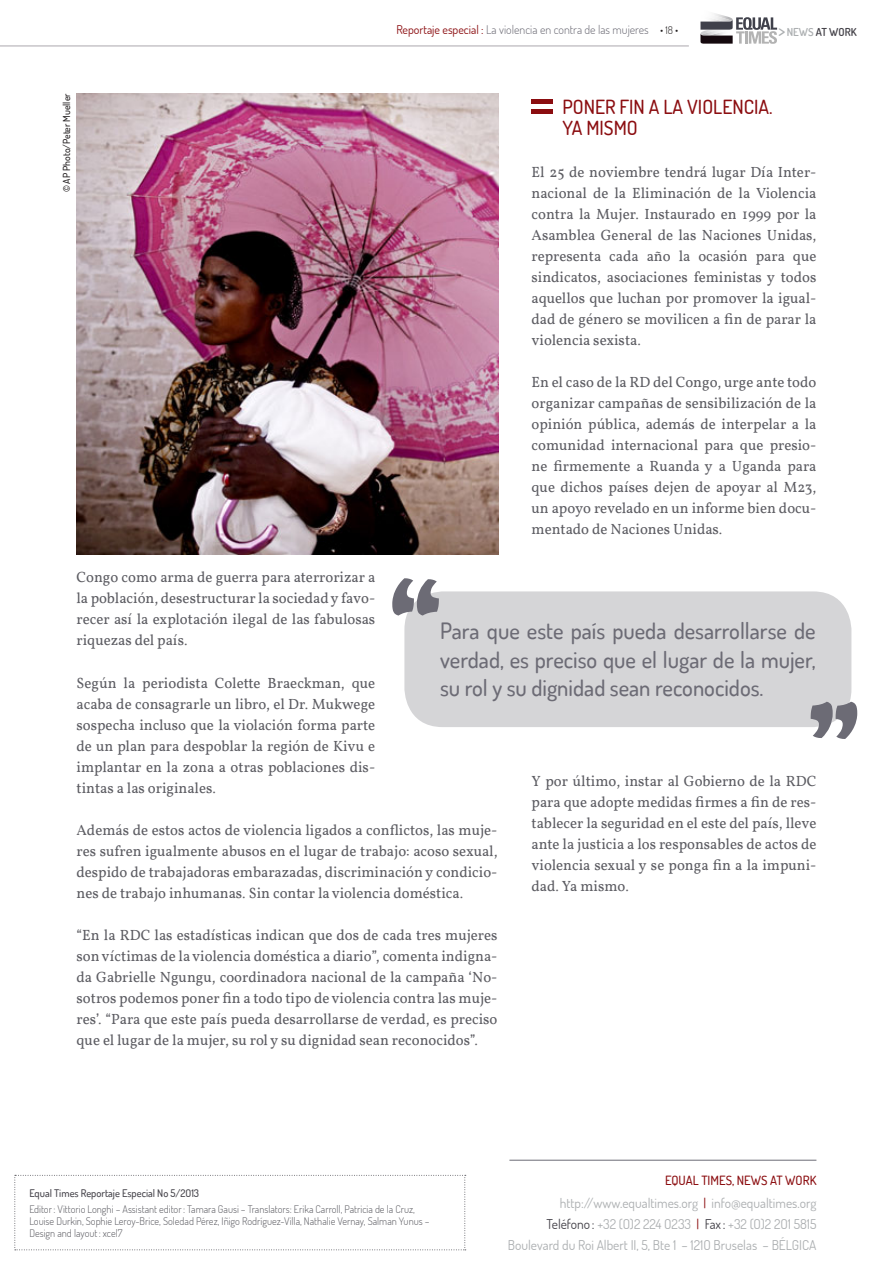
<style>
.page{position:relative;width:893px;height:1263px;background:#fff}
.page>*{position:absolute;margin:0;border:0;box-sizing:border-box;transform-origin:0 0}
.t1{font:500 22.5px/28.5px "Dosis";color:#6c6b75;text-align:justify}
.t2{font:500 19.5px/21px "Dosis";color:#8b0d10}
.t3{font:15px/21px "Vollkorn";color:#5c5c62;text-align:justify}
.t4{font:13.5px/21px "Dosis";color:#acafb1;text-align:right}
.t5{font:500 12.75px "Dosis";color:#8b0d10}
.t6{font:300 12px "Dosis";color:#6c6b75}
.t7{font:600 10.95px "Dosis";color:#444249}
.t8{font:300 10.5px/12px "Dosis";color:#5c5c62}
.t9{font:500 10.5px "Dosis";color:#444249}
.t10{font:500 9.75px "Dosis";color:#231f20}
.s1{font-weight:400;color:#8b0d10}
.s2{font-size:10.5px;color:#231f20}
.s3{font-weight:500;font-size:17.85px;color:#acafb1}
.s4{color:#acafb1}
.s5{color:#8b0d10}
.s6{color:#444249}
</style>
<div class="page">
<svg style="left:14px;top:1175px;width:452px;height:75px"></svg>
<hr style="left:509px;top:1160px;width:307px;height:1px;background:#6c6b75">
<hr style="left:0;top:46px;width:689px;height:1px;background:#aba7ad">
<img style="left:714px;top:13px;width:14px;height:4px">
<img style="left:714px;top:15px;width:10px;height:2px">
<svg style="left:700px;top:17px;width:77px;height:27px"></svg>
<div style="left:531px;top:99px;width:22px;height:5px;background:#8b0d10"></div>
<div style="left:531px;top:109px;width:22px;height:5px;background:#8b0d10"></div>
<div style="left:404px;top:591px;width:447px;height:136px;background:#d5d5d7;border-radius:38px"></div>
<svg style="left:392px;top:578px;width:47px;height:37px"></svg>
<svg style="left:811px;top:702px;width:46px;height:37px"></svg>
<img style="left:77px;top:94px;width:421px;height:460px">
<p class="t10" style="left:60px;top:192px;width:100px;rotate:-90deg">© AP Photo/Peter Mueller</p>
<p class="t6" style="left:396px;top:22px;width:283px"><span class="s1">Reportaje especial :</span> La violencia en contra de las mujeres <span class="s2">• 18 •</span></p>
<p class="t7" style="left:778px;top:25px;width:80px"><span class="s3">&gt;</span> <span class="s4">NEWS</span> AT WORK</p>
<h2 class="t2" style="left:562px;top:95px;width:212px">PONER FIN A LA VIOLENCIA.<br>YA MISMO</h2>
<p class="t3" style="left:531px;top:161px;width:286px">El 25 de noviembre tendrá lugar Día Inter&shy;nacional de la Eliminación de la Violencia contra la Mujer. Instaurado en 1999 por la Asamblea General de las Naciones Unidas, representa cada año la ocasión para que sindicatos, asociaciones feministas y todos aquellos que luchan por promover la igual&shy;dad de género se movilicen a fin de parar la violencia sexista.</p>
<p class="t3" style="left:531px;top:372px;width:286px">En el caso de la RD del Congo, urge ante todo organizar campañas de sensibilización de la opinión pública, además de interpelar a la comunidad internacional para que presio&shy;ne firmemente a Ruanda y a Uganda para que dichos países dejen de apoyar al M23, un apoyo revelado en un informe bien docu&shy;mentado de Naciones Unidas.</p>
<p class="t3" style="left:77px;top:567px;width:300px">Congo como arma de guerra para aterrorizar a la población, desestructurar la sociedad y favo&shy;recer así la explotación ilegal de las fabulosas riquezas del país.</p>
<p class="t3" style="left:77px;top:672px;width:300px">Según la periodista Colette Braeckman, que acaba de consagrarle un libro, el Dr. Mukwege sospecha incluso que la violación forma parte de un plan para despoblar la región de Kivu e implantar en la zona a otras poblaciones dis&shy;tintas a las originales.</p>
<p class="t3" style="left:77px;top:819px;width:423px">Además de estos actos de violencia ligados a conflictos, las muje&shy;res sufren igualmente abusos en el lugar de trabajo: acoso sexual, despido de trabajadoras embarazadas, discriminación y condicio&shy;nes de trabajo inhumanas. Sin contar la violencia doméstica.</p>
<p class="t3" style="left:77px;top:925px;width:422px">“En la RDC las estadísticas indican que dos de cada tres mujeres son víctimas de la violencia doméstica a diario”, comenta indigna&shy;da Gabrielle Ngungu, coordinadora nacional de la campaña ‘No&shy;sotros podemos poner fin a todo tipo de violencia contra las muje&shy;res’. “Para que este país pueda desarrollarse de verdad, es preciso que el lugar de la mujer, su rol y su dignidad sean reconocidos”.</p>
<h1 class="t1" style="left:440px;top:616px;width:377px">Para que este país pueda desarrollarse de verdad, es preciso que el lugar de la mujer, su rol y su dignidad sean reconocidos.</h1>
<p class="t3" style="left:531px;top:771px;width:286px">Y por último, instar al Gobierno de la RDC para que adopte medidas firmes a fin de res&shy;tablecer la seguridad en el este del país, lleve ante la justicia a los responsables de actos de violencia sexual y se ponga fin a la impuni&shy;dad. Ya mismo.</p>
<p class="t9" style="left:29px;top:1186px;width:171px">Equal Times Reportaje Especial No 5/2O13</p>
<p class="t8" style="left:29px;top:1203px;width:402px">Editor : Vittorio Longhi – Assistant editor : Tamara Gausi – Translators: Erika Carroll, Patricia de la Cruz,<br>Louise Durkin, Sophie Leroy-Brice, Soledad Pérez, Iñigo Rodríguez-Villa, Nathalie Vernay, Salman Yunus –<br>Design and layout : xcel7</p>
<p class="t5" style="left:665px;top:1172px;width:153px">EQUAL TIMES, NEWS AT WORK</p>
<p class="t4" style="left:508px;top:1192px;width:310px">http://www.equaltimes.org <span class="s5">|</span> info@equaltimes.org<br><span class="s6">Teléfono :</span> +32 (O)2 224 O233 <span class="s5">|</span> <span class="s6">Fax :</span> +32 (O)2 2O1 5815<br>Boulevard du Roi Albert II, 5, Bte 1 – 121O Bruselas – BÉLGICA</p>
</div>
